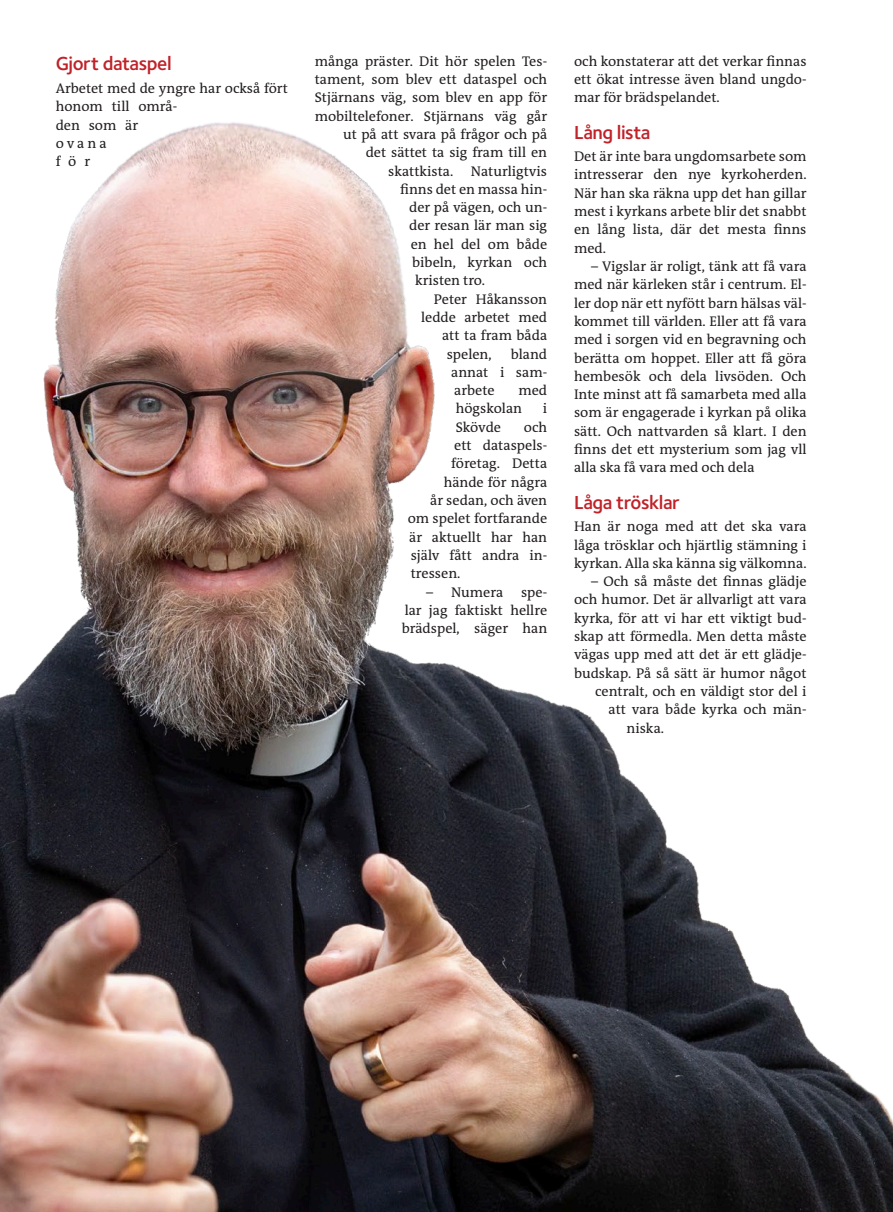
<style>
.page{position:relative;width:893px;height:1212px;background:#fff}
.page>*{position:absolute;margin:0;border:0;box-sizing:border-box;transform-origin:0 0}
.Mellanrubrik{font:600 19.5px "Foundry Sterling OT3";letter-spacing:-.025em;color:#c02228}
.brödtext_stycke_indr{font:14.1px/18.3px "The Antiqua B W5 Plain";color:#231f20;text-align:justify}
.Brödtext{font:14.1px/18.3px "The Antiqua B W5 Plain";color:#231f20;text-align:justify}
</style>
<div class="page">
<img style="left:0;top:122px;width:893px;height:1090px">
<p class="Mellanrubrik" style="left:56px;top:49px;width:117px">Gjort dataspel</p>
<p class="Brödtext" style="left:56px;top:79px;width:234px;text-align:left">Arbetet med de yngre har också fört honom till områ-<br>den som är<br>ovana<br>för</p>
<p class="Brödtext" style="left:315px;top:52px;width:234px">många präster. Dit hör spelen Tes-</p>
<p class="Brödtext" style="left:315px;top:70px;width:234px">tament, som blev ett dataspel och</p>
<p class="Brödtext" style="left:315px;top:89px;width:234px">Stjärnans väg, som blev en app för</p>
<p class="Brödtext" style="left:315px;top:107px;width:234px">mobiltelefoner. Stjärnans väg går</p>
<p class="Brödtext" style="left:343px;top:125px;width:206px">ut på att svara på frågor och på</p>
<p class="Brödtext" style="left:366px;top:143px;width:183px">det sättet ta sig fram till en</p>
<p class="Brödtext" style="left:388px;top:162px;width:161px">skattkista. Naturligtvis</p>
<p class="Brödtext" style="left:400px;top:180px;width:149px">finns det en massa hin-</p>
<p class="Brödtext" style="left:409px;top:198px;width:140px">der på vägen, och un-</p>
<p class="Brödtext" style="left:409px;top:217px;width:139px">der resan lär man sig</p>
<p class="Brödtext" style="left:411px;top:235px;width:138px">en hel del om både</p>
<p class="Brödtext" style="left:412px;top:253px;width:137px">bibeln, kyrkan och</p>
<p class="Brödtext" style="left:415px;top:272px;width:71px">kristen tro.</p>
<p class="brödtext_stycke_indr" style="left:434px;top:290px;width:115px">Peter Håkansson</p>
<p class="brödtext_stycke_indr" style="left:421px;top:308px;width:127px">ledde arbetet med</p>
<p class="brödtext_stycke_indr" style="left:442px;top:326px;width:107px">att ta fram båda</p>
<p class="brödtext_stycke_indr" style="left:447px;top:345px;width:46px">spelen,</p>
<p class="brödtext_stycke_indr" style="left:451px;top:345px;width:98px;text-indent:59px">bland annat i sam&shy;arbete</p>
<p class="brödtext_stycke_indr" style="left:456px;top:381px;width:93px;text-indent:63px">med högskolan</p>
<p class="brödtext_stycke_indr" style="left:543px;top:400px;width:6px">i</p>
<p class="brödtext_stycke_indr" style="left:456px;top:418px;width:47px">Skövde</p>
<p class="brödtext_stycke_indr" style="left:524px;top:418px;width:25px">och</p>
<p class="brödtext_stycke_indr" style="left:454px;top:436px;width:95px">ett dataspels-</p>
<p class="brödtext_stycke_indr" style="left:451px;top:455px;width:98px">företag. Detta</p>
<p class="brödtext_stycke_indr" style="left:444px;top:473px;width:105px">hände för några</p>
<p class="brödtext_stycke_indr" style="left:430px;top:491px;width:119px">år sedan, och även</p>
<p class="brödtext_stycke_indr" style="left:408px;top:509px;width:141px">om spelet fortfarande</p>
<p class="brödtext_stycke_indr" style="left:409px;top:528px;width:139px">är aktuellt har han</p>
<p class="brödtext_stycke_indr" style="left:411px;top:546px;width:138px">själv fått andra in-</p>
<p class="brödtext_stycke_indr" style="left:411px;top:564px;width:51px">tressen.</p>
<p class="brödtext_stycke_indr" style="left:426px;top:583px;width:79px">– Numera</p>
<p class="brödtext_stycke_indr" style="left:402px;top:583px;width:147px;text-indent:119px">spe&shy;lar jag faktiskt hellre brädspel, säger han</p>
<p class="brödtext_stycke_indr" style="left:574px;top:52px;width:234px">och konstaterar att det verkar finnas ett ökat intresse även bland ungdo&shy;mar för brädspelandet.</p>
<p class="Mellanrubrik" style="left:574px;top:117px;width:78px">Lång lista</p>
<p class="Brödtext" style="left:574px;top:147px;width:234px">Det är inte bara ungdomsarbete som intresserar den nye kyrkoherden.<br>När han ska räkna upp det han gillar mest i kyrkans arbete blir det snabbt en lång lista, där det mesta finns med.</p>
<p class="brödtext_stycke_indr" style="left:574px;top:257px;width:234px;text-indent:17px">– Vigslar är roligt, tänk att få vara med när kärleken står i centrum. El&shy;ler dop när ett nyfött barn hälsas väl&shy;kommet till världen. Eller att få vara med i sorgen vid en begravning och berätta om hoppet. Eller att få göra hembesök och dela livsöden. Och Inte minst att få samarbeta med alla som är engagerade i kyrkan på olika sätt. Och nattvarden så klart. I den finns det ett mysterium som jag vll alla ska få vara med och dela</p>
<p class="Mellanrubrik" style="left:574px;top:487px;width:107px">Låga trösklar</p>
<p class="Brödtext" style="left:574px;top:517px;width:234px">Han är noga med att det ska vara låga trösklar och hjärtlig stämning i kyrkan. Alla ska känna sig välkomna.</p>
<p class="brödtext_stycke_indr" style="left:591px;top:572px;width:217px">– Och så måste det finnas glädje</p>
<p class="brödtext_stycke_indr" style="left:574px;top:591px;width:234px">och humor. Det är allvarligt att vara</p>
<p class="brödtext_stycke_indr" style="left:574px;top:609px;width:234px">kyrka, för att vi har ett viktigt bud-</p>
<p class="brödtext_stycke_indr" style="left:574px;top:627px;width:234px">skap att förmedla. Men detta måste</p>
<p class="brödtext_stycke_indr" style="left:574px;top:645px;width:234px">vägas upp med att det är ett glädje-</p>
<p class="brödtext_stycke_indr" style="left:574px;top:664px;width:234px">budskap. På så sätt är humor något</p>
<p class="brödtext_stycke_indr" style="left:595px;top:682px;width:213px">centralt, och en väldigt stor del i</p>
<p class="brödtext_stycke_indr" style="left:609px;top:700px;width:200px">att vara både kyrka och män-</p>
<p class="brödtext_stycke_indr" style="left:627px;top:719px;width:39px">niska.</p>
</div>
